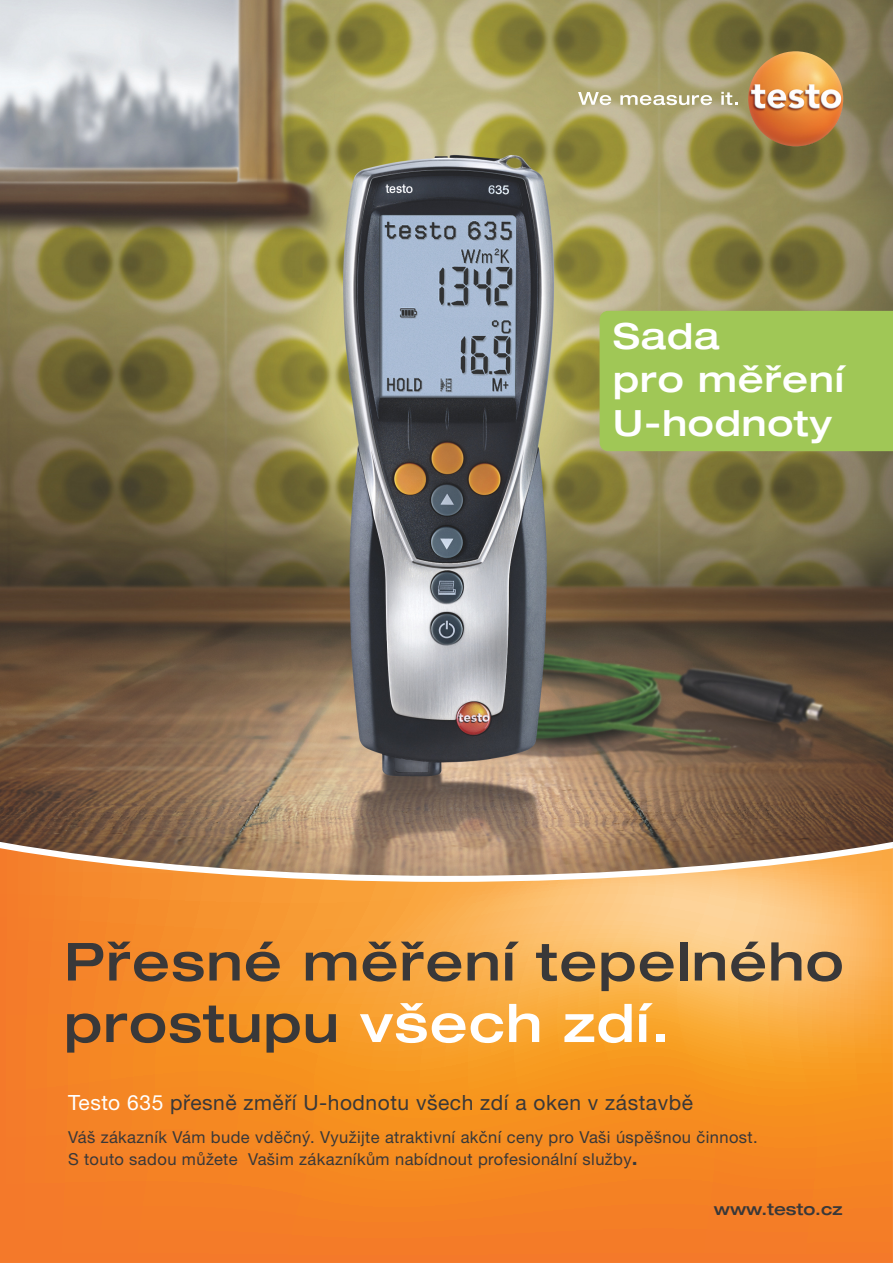
<style>
.page{position:relative;width:893px;height:1263px;background:#fff}
.page>*{position:absolute;margin:0;border:0;box-sizing:border-box;transform-origin:0 0}
.t1{font:500 expanded 52.5px/61.5px "Helvetica Neue LT Com";letter-spacing:.025em;color:#393839}
.t2{font:500 expanded 36px/43.2px "Helvetica Neue LT Com";letter-spacing:.025em;color:#fff}
.t3{font:21px "Helvetica Neue LTW1 G";letter-spacing:.025em;color:#393839}
.t4{font:16.5px/22.5px "Helvetica Neue LTW1 G";letter-spacing:.025em;color:#393839}
.t5{font:500 expanded 16.5px "Helvetica Neue LT Com";color:#393839}
.s1{color:#fff}
.s2{font-weight:800}
</style>
<div class="page">
<img style="left:0;top:0;width:893px;height:842px">
<svg style="left:0;top:848px;width:893px;height:415px;background:#f39537"></svg>
<div style="left:600px;top:311px;width:293px;height:140px;background:#a0c756"></div>
<img style="left:748px;top:51px;width:95px;height:95px;border-radius:50%">
<svg style="left:578px;top:92px;width:33px;height:13px"></svg>
<svg style="left:620px;top:95px;width:92px;height:10px"></svg>
<svg style="left:721px;top:92px;width:17px;height:13px"></svg>
<h2 class="t2" style="left:613px;top:320px;width:232px">Sada<br>pro měření<br>U-hodnoty</h2>
<h1 class="t1" style="left:64px;top:938px;width:781px">Přesné měření tepelného prostupu <span class="s1">všech zdí.</span></h1>
<p class="t3" style="left:68px;top:1095px;width:626px"><span class="s1">Testo 635</span> přesně změří U-hodnotu všech zdí a oken v zástavbě</p>
<p class="t4" style="left:68px;top:1127px;width:691px">Váš zákazník Vám bude vděčný. Využijte atraktivní akční ceny pro Vaši úspěšnou činnost.<br>S touto sadou můžete Vašim zákazníkům nabídnout profesionální služby<span class="s2">.</span></p>
<p class="t5" style="left:714px;top:1203px;width:130px">www.testo.cz</p>
</div>
